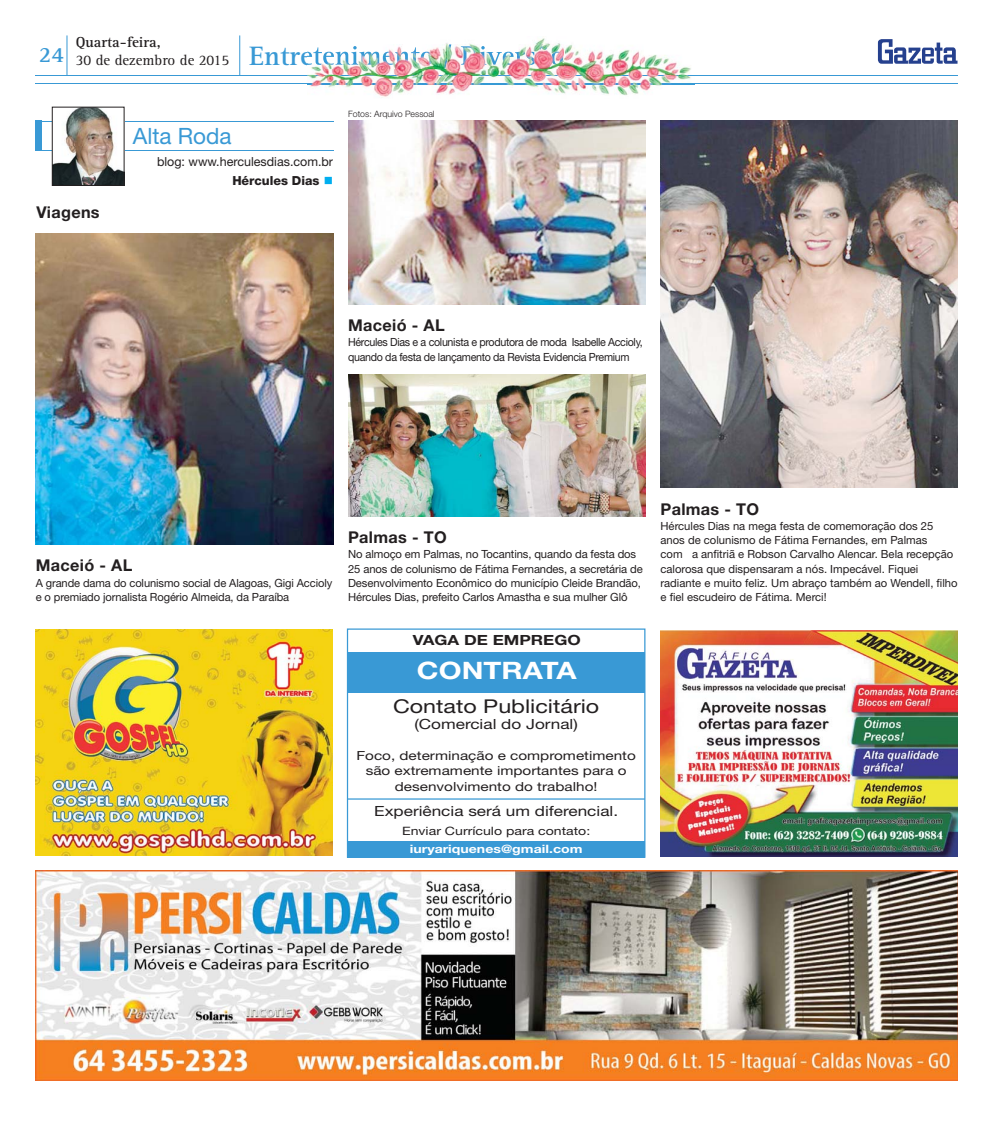
<style>
.page{position:relative;width:993px;height:1124px;background:#fff}
.page>*{position:absolute;margin:0;border:0;box-sizing:border-box;transform-origin:0 0}
.t1{font:700 24px "Helvetica Neue";color:#fff;scale:1.22 1}
.t2{font:22.5px "Helvetica Neue";color:#3999d5}
.t3{font:19px "Helvetica Neue";color:#231f20;scale:1.22 1}
.t4{font:700 16.25px "Helvetica Neue";letter-spacing:.02em;color:#231f20}
.t5{font:15px/18px "Rotis Serif";color:#231f20}
.t6{font:14px "Helvetica Neue";color:#231f20;scale:1.22 1}
.t7{font:700 14px "Helvetica Neue";color:#231f20;scale:1.22 1}
.t8{font:12.5px/15.5px "Helvetica Neue";color:#231f20;text-align:center;scale:1.22 1}
.t9{font:12.5px "Helvetica Neue";color:#231f20}
.t10{font:800 12.5px "Helvetica Neue";color:#231f20}
.t11{font:11.5px "Helvetica Neue";color:#231f20;scale:1.22 1}
.t12{font:700 11.5px "Helvetica Neue";color:#fff;scale:1.22 1}
.t13{font:11.25px/14.1px "Helvetica Neue";letter-spacing:-.01em;color:#231f20}
.t14{font:11.25px/14.1px "Helvetica Neue";letter-spacing:-.03em;color:#231f20;scale:.95 1}
.t15{font:300 8.75px "Helvetica Neue";color:#231f20}
.s1{font-weight:700}
</style>
<div class="page">
<svg style="left:877px;top:39px;width:80px;height:25px"></svg>
<hr style="left:67px;top:35px;width:1px;height:40px;background:#3999d5">
<hr style="left:239px;top:35px;width:1px;height:40px;background:#3999d5">
<hr style="left:35px;top:83px;width:922px;height:1px;background:#3999d5">
<hr style="left:35px;top:75px;width:922px;height:1px;background:#3999d5">
<img style="left:307px;top:38px;width:387px;height:59px">
<img style="left:307px;top:44px;width:256px;height:24px">
<img style="left:307px;top:46px;width:95px;height:19px">
<img style="left:307px;top:83px;width:387px;height:1px">
<img style="left:307px;top:75px;width:387px;height:1px">
<img style="left:660px;top:630px;width:297px;height:226px">
<img style="left:36px;top:870px;width:921px;height:210px">
<img style="left:35px;top:629px;width:297px;height:226px">
<div style="left:347px;top:841px;width:297px;height:16px;background:#3999d5"></div>
<div style="left:347px;top:628px;width:298px;height:229px;border:1px solid #3999d5"></div>
<div style="left:347px;top:652px;width:297px;height:41px;background:#3999d5"></div>
<hr style="left:347px;top:798px;width:297px;height:1px;background:#3999d5">
<hr style="left:37px;top:121px;width:297px;height:1px;background:#3999d5">
<hr style="left:37px;top:150px;width:297px;height:1px;background:#3999d5">
<img style="left:54px;top:109px;width:68px;height:75px">
<div style="left:52px;top:107px;width:72px;height:79px;border:1px solid #231f20"></div>
<div style="left:36px;top:120px;width:6px;height:31px;background:#3999d5"></div>
<img style="left:348px;top:374px;width:297px;height:142px">
<img style="left:35px;top:233px;width:298px;height:311px">
<img style="left:348px;top:121px;width:297px;height:183px">
<img style="left:660px;top:121px;width:297px;height:366px">
<h3 class="t5" style="left:39px;top:34px;width:192px;text-indent:37px"><span class="s1">Quarta-feira,<br></span><sup>24</sup> 30 de dezembro de 2015</h3>
<h3 class="t4" style="left:37px;top:206px;width:65px">Viagens</h3>
<h2 class="t2" style="left:133px;top:127px;width:100px">Alta Roda</h2>
<p class="t9" style="left:157px;top:157px;width:177px">blog: www.herculesdias.com.br</p>
<p class="t10" style="left:232px;top:176px;width:89px">Hércules Dias</p>
<p class="t15" style="left:348px;top:111px;width:88px">Fotos: Arquivo Pessoal</p>
<h3 class="t4" style="left:348px;top:319px;width:98px">Maceió - AL</h3>
<p class="t14" style="left:348px;top:336px;width:311px">Hércules Dias e a colunista e produtora de moda Isabelle Accioly, quando da festa de lançamento da Revista Evidencia Premium</p>
<h3 class="t4" style="left:36px;top:559px;width:98px">Maceió - AL</h3>
<p class="t13" style="left:36px;top:576px;width:298px">A grande dama do colunismo social de Alagoas, Gigi Accioly e o premiado jornalista Rogério Almeida, da Paraíba</p>
<h3 class="t4" style="left:348px;top:531px;width:100px">Palmas - TO</h3>
<p class="t13" style="left:348px;top:548px;width:296px">No almoço em Palmas, no Tocantins, quando da festa dos 25 anos de colunismo de Fátima Fernandes, a secretária de Desenvolvimento Econômico do município Cleide Brandão, Hércules Dias, prefeito Carlos Amastha e sua mulher Glô</p>
<p class="t7" style="left:412px;top:634px;width:139px">VAGA DE EMPREGO</p>
<h1 class="t1" style="left:417px;top:662px;width:132px">CONTRATA</h1>
<h3 class="t3" style="left:393px;top:699px;width:170px">Contato Publicitário</h3>
<p class="t6" style="left:414px;top:718px;width:135px">(Comercial do Jornal)</p>
<p class="t8" style="left:356px;top:748px;width:230px">Foco, determinação e comprometimento são extremamente importantes para o desenvolvimento do trabalho!</p>
<p class="t6" style="left:374px;top:806px;width:201px">Experiência será um diferencial.</p>
<p class="t11" style="left:402px;top:826px;width:156px">Enviar Currículo para contato:</p>
<p class="t12" style="left:409px;top:844px;width:143px">iuryariquenes@gmail.com</p>
<h3 class="t4" style="left:660px;top:503px;width:100px">Palmas - TO</h3>
<p class="t13" style="left:660px;top:520px;width:298px">Hércules Dias na mega festa de comemoração dos 25 anos de colunismo de Fátima Fernandes, em Palmas<br>com a anfitriã e Robson Carvalho Alencar. Bela recepção calorosa que dispensaram a nós. Impecável. Fiquei radiante e muito feliz. Um abraço também ao Wendell, filho e fiel escudeiro de Fátima. Merci!</p>
</div>
